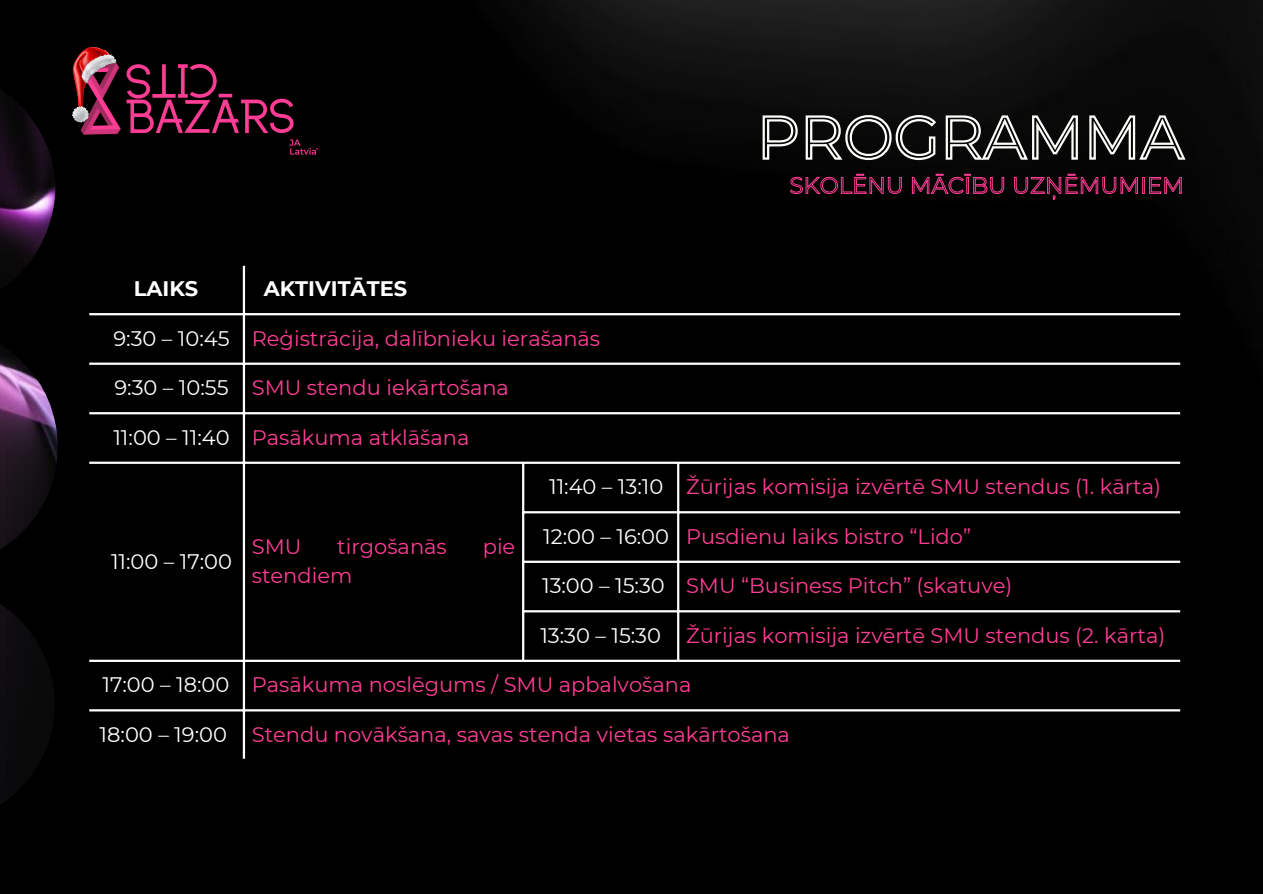
<style>
.page{position:relative;width:1263px;height:894px;background:#fff}
.page>*{position:absolute;margin:0;border:0;box-sizing:border-box;transform-origin:0 0}
.t1{font:21px "Montserrat";color:#ff3e95}
.t2{font:21px "Montserrat";color:#fff}
.t3{font:700 21px "Montserrat";color:#fff}
</style>
<div class="page">
<img style="left:0;top:0;width:1263px;height:893px">
<hr style="left:243px;top:266px;width:2px;height:492px;background:#fff">
<hr style="left:522px;top:464px;width:2px;height:195px;background:#fff">
<hr style="left:677px;top:464px;width:2px;height:195px;background:#fff">
<hr style="left:89px;top:313px;width:1091px;height:2px;background:#fff">
<hr style="left:89px;top:362px;width:1091px;height:3px;background:#fff">
<hr style="left:89px;top:412px;width:1091px;height:2px;background:#fff">
<hr style="left:89px;top:461px;width:1091px;height:3px;background:#fff">
<hr style="left:522px;top:511px;width:658px;height:2px;background:#fff">
<hr style="left:522px;top:560px;width:658px;height:2px;background:#fff">
<hr style="left:522px;top:610px;width:658px;height:2px;background:#fff">
<hr style="left:89px;top:659px;width:1091px;height:2px;background:#fff">
<hr style="left:89px;top:709px;width:1091px;height:2px;background:#fff">
<svg style="left:761px;top:114px;width:426px;height:48px;background:#464645"></svg>
<svg style="left:789px;top:173px;width:393px;height:27px;background:#340e1f"></svg>
<img style="left:23px;top:12px;width:322px;height:181px">
<img style="left:73px;top:47px;width:43px;height:75px">
<img style="left:0;top:69px;width:58px;height:754px">
<p class="t3" style="left:134px;top:276px;width:66px">LAIKS</p>
<p class="t3" style="left:264px;top:276px;width:145px">AKTIVITĀTES</p>
<p class="t2" style="left:113px;top:325px;width:118px">9:30 – 10:45</p>
<p class="t1" style="left:252px;top:325px;width:350px">Reģistrācija, dalībnieku ierašanās</p>
<p class="t2" style="left:114px;top:375px;width:116px">9:30 – 10:55</p>
<p class="t1" style="left:252px;top:375px;width:259px">SMU stendu iekārtošana</p>
<p class="t2" style="left:113px;top:424px;width:118px">11:00 – 11:40</p>
<p class="t1" style="left:252px;top:424px;width:219px">Pasākuma atklāšana</p>
<p class="t2" style="left:111px;top:548px;width:123px">11:00 – 17:00</p>
<p class="t1" style="left:252px;top:533px;width:51px">SMU</p>
<p class="t1" style="left:337px;top:533px;width:111px">tirgošanās</p>
<p class="t1" style="left:483px;top:533px;width:34px">pie</p>
<p class="t1" style="left:252px;top:562px;width:102px">stendiem</p>
<p class="t2" style="left:549px;top:474px;width:116px">11:40 – 13:10</p>
<p class="t1" style="left:686px;top:474px;width:476px">Žūrijas komisija izvērtē SMU stendus (1. kārta)</p>
<p class="t2" style="left:543px;top:523px;width:127px">12:00 – 16:00</p>
<p class="t1" style="left:686px;top:523px;width:286px">Pusdienu laiks bistro “Lido”</p>
<p class="t2" style="left:542px;top:572px;width:124px">13:00 – 15:30</p>
<p class="t1" style="left:686px;top:572px;width:328px">SMU “Business Pitch” (skatuve)</p>
<p class="t2" style="left:540px;top:622px;width:122px">13:30 – 15:30</p>
<p class="t1" style="left:686px;top:622px;width:481px">Žūrijas komisija izvērtē SMU stendus (2. kārta)</p>
<p class="t2" style="left:103px;top:671px;width:128px">17:00 – 18:00</p>
<p class="t1" style="left:252px;top:671px;width:441px">Pasākuma noslēgums / SMU apbalvošana</p>
<p class="t2" style="left:100px;top:721px;width:129px">18:00 – 19:00</p>
<p class="t1" style="left:252px;top:721px;width:540px">Stendu novākšana, savas stenda vietas sakārtošana</p>
</div>
